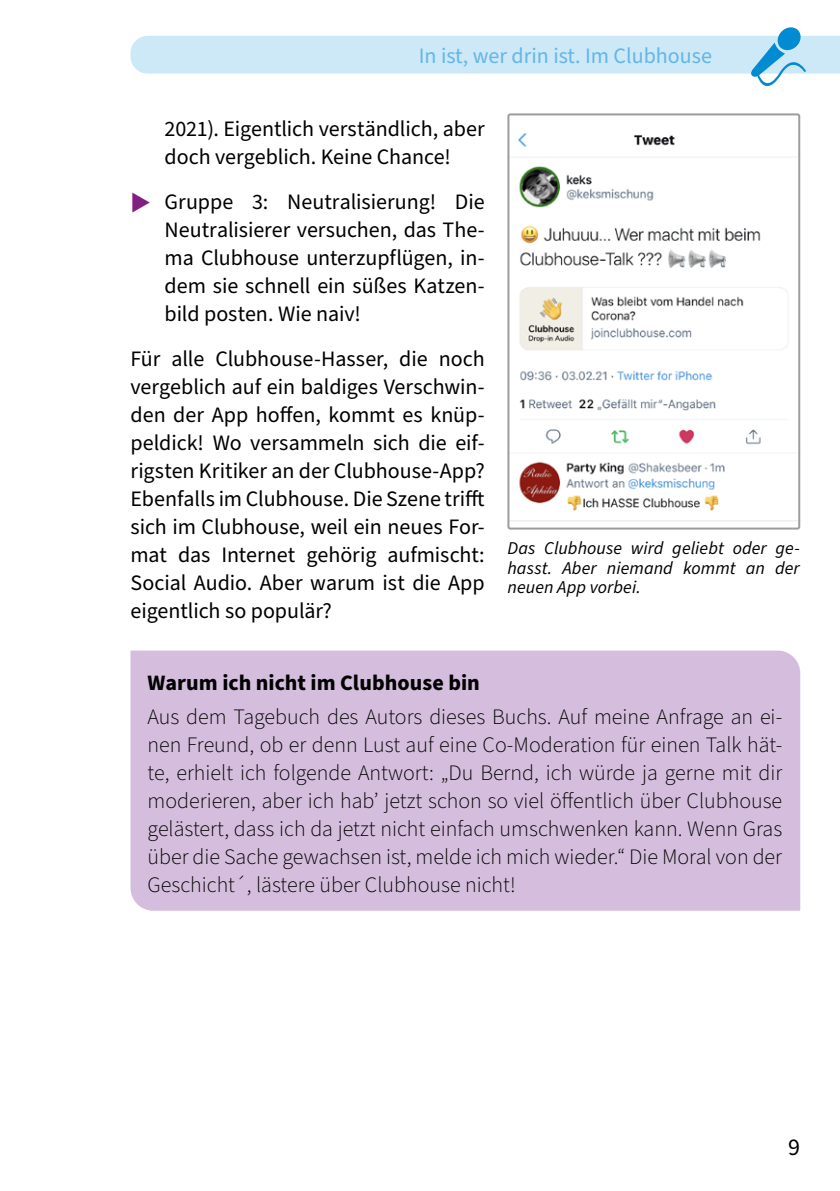
<style>
.page{position:relative;width:840px;height:1191px;background:#fff}
.page>*{position:absolute;margin:0;border:0;box-sizing:border-box;transform-origin:0 0}
.t1{font:24px "Source Sans Pro";color:#000}
.Grundtext{font:22px/28px "Source Sans Pro";letter-spacing:-.005em;color:#000;text-align:justify}
.Kastentext{font:300 22px/28px "Source Sans Pro";color:#000;text-align:justify}
.t2{font:22px "Source Sans Pro";color:#64b6e7}
.Überschrift_Kastente{font:700 22px "Source Sans Pro";color:#000}
.Bildunterschrift{font:italic 18px/19.8px "Source Sans Pro";letter-spacing:.005em;color:#000;text-align:justify}
</style>
<div class="page">
<svg style="left:130px;top:27px;width:709px;height:59px"></svg>
<div style="left:130px;top:650px;width:669px;height:260px;background:#d5bddd"></div>
<img style="left:510px;top:113px;width:289px;height:416px">
<div style="left:507px;top:113px;width:292px;height:416px;border:2px solid #9d9d9c;border-radius:2px"></div>
<p class="t2" style="left:418px;top:41px;width:294px">In ist, wer drin ist. Im Clubhouse</p>
<p class="Grundtext" style="left:164px;top:115px;width:321px">2021). Eigentlich verständlich, aber doch vergeblich. Keine Chance!</p>
<p class="Grundtext" style="left:164px;top:188px;width:321px">Gruppe 3: Neutralisierung! Die Neutralisierer versuchen, das The&shy;ma Clubhouse unterzupflügen, in&shy;dem sie schnell ein süßes Katzen&shy;bild posten. Wie naiv!</p>
<p class="Grundtext" style="left:130px;top:345px;width:355px">Für alle Clubhouse-Hasser, die noch vergeblich auf ein baldiges Verschwin&shy;den der App hoffen, kommt es knüp&shy;peldick! Wo versammeln sich die eif&shy;rigsten Kritiker an der Clubhouse-App?<br>Ebenfalls im Clubhouse. Die Szene trifft sich im Clubhouse, weil ein neues For&shy;mat das Internet gehörig aufmischt:<br>Social Audio. Aber warum ist die App eigentlich so populär?</p>
<p class="Bildunterschrift" style="left:507px;top:538px;width:294px">Das Clubhouse wird geliebt oder ge&shy;hasst. Aber niemand kommt an der neuen App vorbei.</p>
<p class="Überschrift_Kastente" style="left:147px;top:668px;width:334px">Warum ich nicht im Clubhouse bin</p>
<p class="Kastentext" style="left:147px;top:703px;width:636px">Aus dem Tagebuch des Autors dieses Buchs. Auf meine Anfrage an ei&shy;nen Freund, ob er denn Lust auf eine Co-Moderation für einen Talk hät&shy;te, erhielt ich folgende Antwort: „Du Bernd, ich würde ja gerne mit dir moderieren, aber ich hab’ jetzt schon so viel öffentlich über Clubhouse gelästert, dass ich da jetzt nicht einfach umschwenken kann. Wenn Gras über die Sache gewachsen ist, melde ich mich wieder.“ Die Moral von der Geschicht´, lästere über Clubhouse nicht!</p>
<p class="t1" style="left:787px;top:1131px;width:13px">9</p>
</div>
